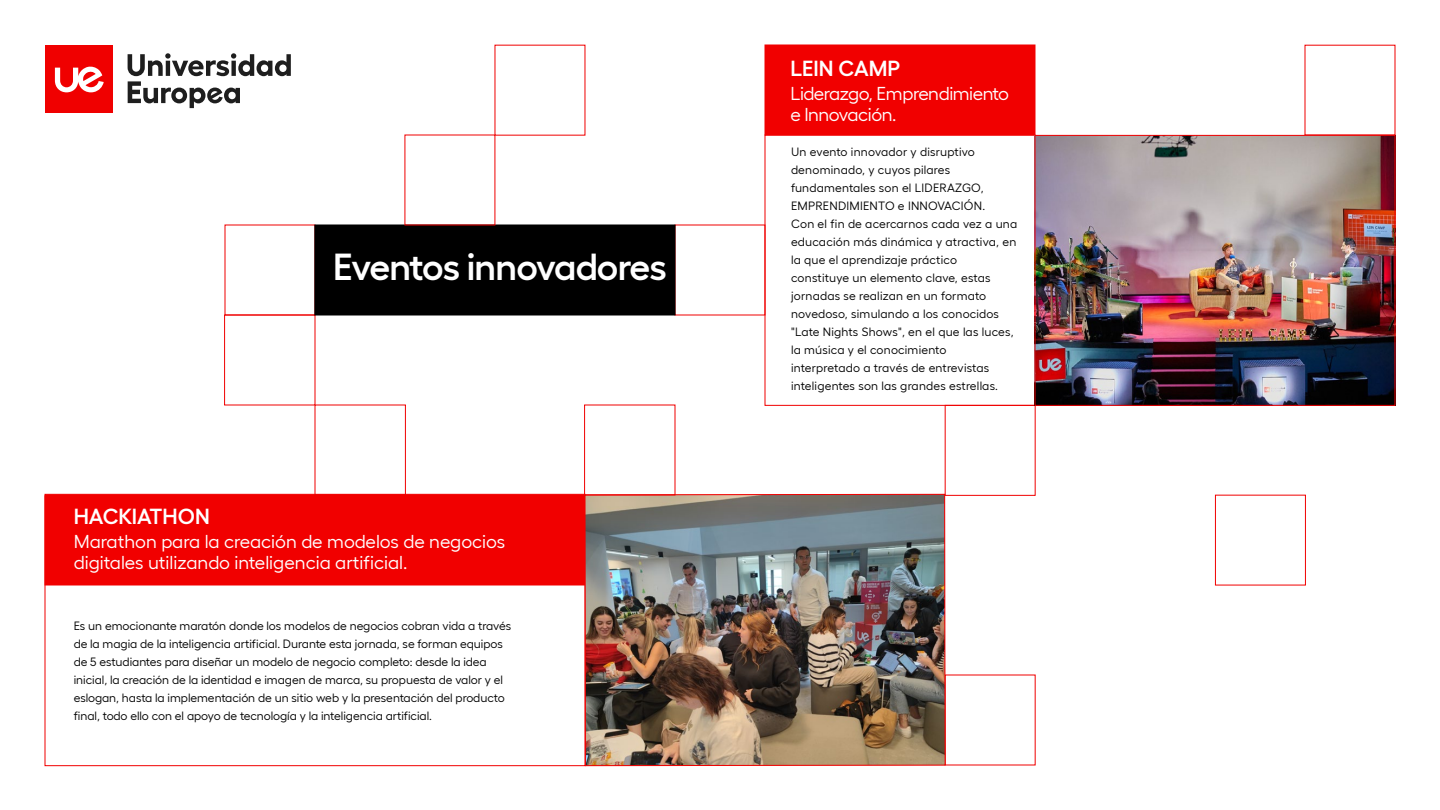
<style>
.page{position:relative;width:1440px;height:810px;background:#fff}
.page>*{position:absolute;margin:0;border:0;box-sizing:border-box;transform-origin:0 0}
.t1{font:600 37.5px "Hellix";letter-spacing:-.025em;color:#fff}
.t2{font:600 21.75px "Hellix";color:#fff}
.t3{font:18.6px/20.4px "Hellix";color:#fff}
.t4{font:18.6px/20.4px "Hellix";letter-spacing:-.025em;color:#fff}
.t5{font:12px/18px "Hellix";letter-spacing:.02em;color:#000}
.t6{font:12px/18px "Hellix";color:#000}
</style>
<div class="page">
<svg style="left:128px;top:53px;width:163px;height:55px"></svg>
<div style="left:45px;top:45px;width:67px;height:67px;background:#f00000"></div>
<svg style="left:55px;top:66px;width:49px;height:26px"></svg>
<div style="left:1215px;top:495px;width:91px;height:90px;border:1px solid #f10000"></div>
<div style="left:765px;top:135px;width:270px;height:271px;border:1px solid #f00000"></div>
<div style="left:765px;top:45px;width:270px;height:90px;background:#f10000"></div>
<div style="left:45px;top:494px;width:540px;height:91px;background:#f10000;border:1px solid #f10000"></div>
<img style="left:584px;top:494px;width:362px;height:272px">
<img style="left:1037px;top:137px;width:356px;height:267px">
<div style="left:1035px;top:135px;width:360px;height:271px;border:1px solid #f10000"></div>
<div style="left:315px;top:405px;width:91px;height:90px;border:1px solid #f00000"></div>
<div style="left:584px;top:405px;width:91px;height:90px;border:1px solid #f00000"></div>
<div style="left:315px;top:225px;width:360px;height:90px;background:#000"></div>
<h1 class="t1" style="left:333px;top:237px;width:335px">Eventos innovadores</h1>
<h2 class="t2" style="left:74px;top:499px;width:138px">HACKIATHON</h2>
<h3 class="t3" style="left:74px;top:530px;width:433px">Marathon para la creación de modelos de negocios digitales utilizando inteligencia artificial.</h3>
<p class="t6" style="left:74px;top:615px;width:439px">Es un emocionante maratón donde los modelos de negocios cobran vida a través de la magia de la inteligencia artificial. Durante esta jornada, se forman equipos de 5 estudiantes para diseñar un modelo de negocio completo: desde la idea inicial, la creación de la identidad e imagen de marca, su propuesta de valor y el eslogan, hasta la implementación de un sitio web y la presentación del producto final, todo ello con el apoyo de tecnología y la inteligencia artificial.</p>
<h2 class="t2" style="left:790px;top:51px;width:111px">LEIN CAMP</h2>
<h3 class="t4" style="left:790px;top:82px;width:220px">Liderazgo, Emprendimiento e Innovación.</h3>
<p class="t5" style="left:791px;top:142px;width:228px">Un evento innovador y disruptivo denominado, y cuyos pilares fundamentales son el LIDERAZGO, EMPRENDIMIENTO e INNOVACIÓN.<br>Con el fin de acercarnos cada vez a una educación más dinámica y atractiva, en la que el aprendizaje práctico constituye un elemento clave, estas jornadas se realizan en un formato novedoso, simulando a los conocidos "Late Nights Shows", en el que las luces, la música y el conocimiento interpretado a través de entrevistas inteligentes son las grandes estrellas.</p>
</div>
